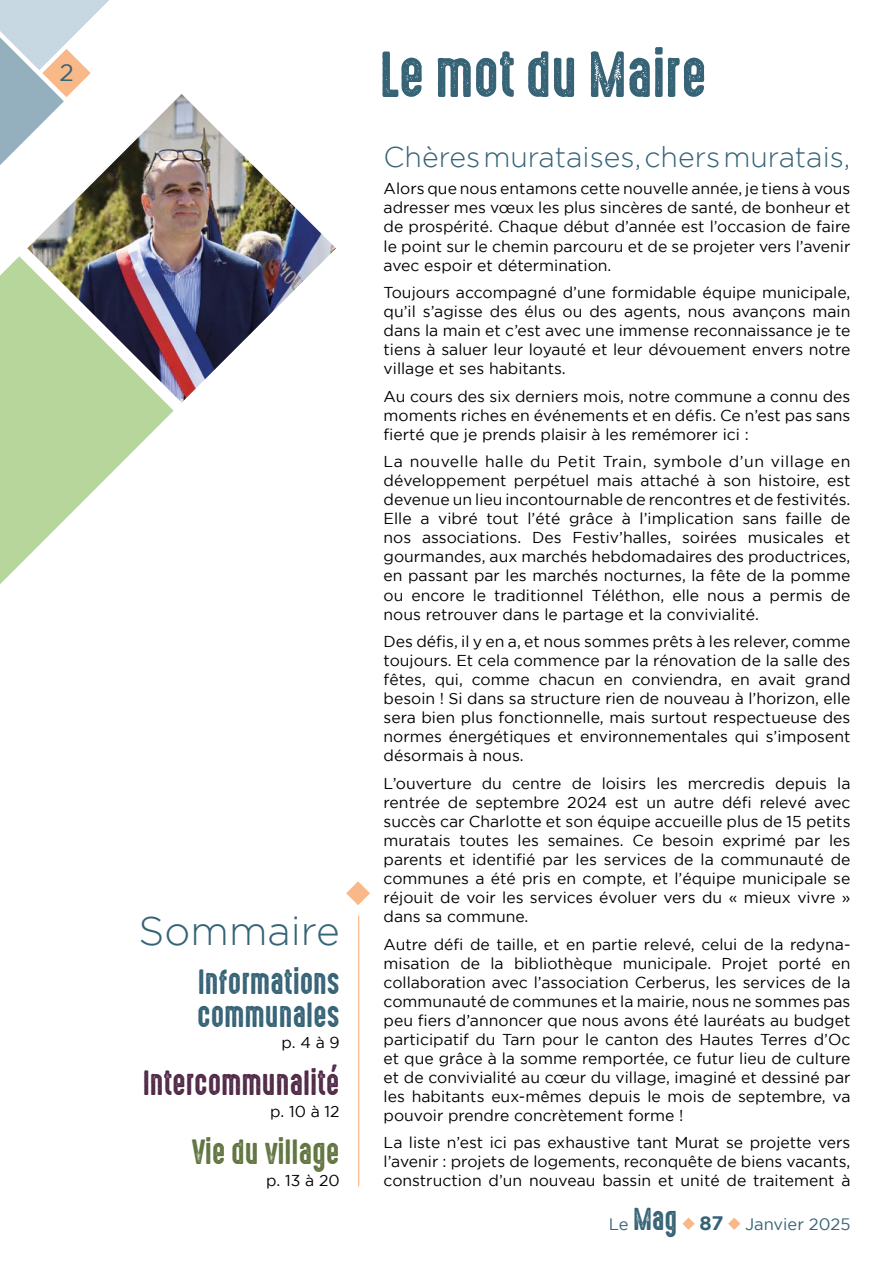
<style>
.page{position:relative;width:893px;height:1263px;background:#fff}
.page>*{position:absolute;margin:0;border:0;box-sizing:border-box;transform-origin:0 0}
.t1{font:58.5px "High Voltage Rough";letter-spacing:-.01em;color:#366376}
.t2{font:300 40.5px "Gotham";color:#366376}
.t3{font:31.5px/33px "High Voltage Rough";letter-spacing:-.005em;color:#366376}
.t4{font:31.5px "High Voltage Rough";letter-spacing:-.005em;color:#512a47}
.t5{font:31.5px "High Voltage Rough";letter-spacing:-.005em;color:#617540}
.t6{font:300 28.5px "Gotham";color:#366376}
.t7{font:28.5px "High Voltage Rough";color:#366376}
.t8{font:24px "Gotham";color:#366376}
.t9{font:16.5px "Gotham";color:#366376}
.t10{font:15.75px/19px "Gotham";color:#000;text-align:justify}
.s1{font-family:"Gotham";font-size:16.5px}
.s2{font-family:"Gotham";font-weight:700;font-size:19.5px}
</style>
<div class="page">
<svg style="left:682px;top:1217px;width:13px;height:13px"></svg>
<svg style="left:728px;top:1217px;width:12px;height:13px"></svg>
<hr style="left:358px;top:916px;width:1px;height:270px;background:#f8b887">
<svg style="left:346px;top:881px;width:24px;height:24px"></svg>
<svg style="left:0;top:0;width:109px;height:165px"></svg>
<img style="left:27px;top:94px;width:309px;height:309px">
<svg style="left:0;top:256px;width:174px;height:328px;fill:#b7d69b"></svg>
<h3 class="t8" style="left:59px;top:59px;width:16px">2</h3>
<h2 class="t2" style="left:139px;top:909px;width:203px">Sommaire</h2>
<h3 class="t3" style="left:197px;top:965px;width:144px">Informations communales</h3>
<p class="t10" style="left:281px;top:1033px;width:60px">p. 4 à 9</p>
<h3 class="t4" style="left:143px;top:1059px;width:198px">Intercommunalité</h3>
<p class="t10" style="left:270px;top:1102px;width:71px">p. 10 à 12</p>
<h3 class="t5" style="left:192px;top:1128px;width:149px">Vie du village</h3>
<p class="t10" style="left:266px;top:1171px;width:75px">p. 13 à 20</p>
<h1 class="t1" style="left:379px;top:30px;width:329px">Le mot du Maire</h1>
<h3 class="t6" style="left:384px;top:141px;width:468px">Chères murataises, chers muratais,</h3>
<p class="t10" style="left:384px;top:179px;width:468px">Alors que nous entamons cette nouvelle année, je tiens à vous adresser mes vœux les plus sincères de santé, de bonheur et de prospérité. Chaque début d’année est l’occasion de faire le point sur le chemin parcouru et de se projeter vers l’avenir avec espoir et détermination.</p>
<p class="t10" style="left:384px;top:283px;width:468px">Toujours accompagné d’une formidable équipe municipale, qu’il s’agisse des élus ou des agents, nous avançons main dans la main et c’est avec une immense reconnaissance je te tiens à saluer leur loyauté et leur dévouement envers notre village et ses habitants.</p>
<p class="t10" style="left:384px;top:386px;width:468px">Au cours des six derniers mois, notre commune a connu des moments riches en événements et en défis. Ce n’est pas sans fierté que je prends plaisir à les remémorer ici :</p>
<p class="t10" style="left:384px;top:452px;width:468px">La nouvelle halle du Petit Train, symbole d’un village en développement perpétuel mais attaché à son histoire, est devenue un lieu incontournable de rencontres et de festivités.<br>Elle a vibré tout l’été grâce à l’implication sans faille de nos associations. Des Festiv’halles, soirées musicales et gourmandes, aux marchés hebdomadaires des productrices, en passant par les marchés nocturnes, la fête de la pomme ou encore le traditionnel Téléthon, elle nous a permis de nous retrouver dans le partage et la convivialité.</p>
<p class="t10" style="left:384px;top:632px;width:468px">Des défis, il y en a, et nous sommes prêts à les relever, comme toujours. Et cela commence par la rénovation de la salle des fêtes, qui, comme chacun en conviendra, en avait grand besoin ! Si dans sa structure rien de nouveau à l’horizon, elle sera bien plus fonctionnelle, mais surtout respectueuse des normes énergétiques et environnementales qui s’imposent désormais à nous.</p>
<p class="t10" style="left:384px;top:773px;width:468px">L’ouverture du centre de loisirs les mercredis depuis la rentrée de septembre 2024 est un autre défi relevé avec succès car Charlotte et son équipe accueille plus de 15 petits muratais toutes les semaines. Ce besoin exprimé par les parents et identifié par les services de la communauté de communes a été pris en compte, et l’équipe municipale se réjouit de voir les services évoluer vers du « mieux vivre » dans sa commune.</p>
<p class="t10" style="left:384px;top:934px;width:468px">Autre défi de taille, et en partie relevé, celui de la redyna&shy;misation de la bibliothèque municipale. Projet porté en collaboration avec l’association Cerberus, les services de la communauté de communes et la mairie, nous ne sommes pas peu fiers d’annoncer que nous avons été lauréats au budget participatif du Tarn pour le canton des Hautes Terres d’Oc et que grâce à la somme remportée, ce futur lieu de culture et de convivialité au cœur du village, imaginé et dessiné par les habitants eux-mêmes depuis le mois de septembre, va pouvoir prendre concrètement forme !</p>
<p class="t10" style="left:384px;top:1133px;width:468px">La liste n’est ici pas exhaustive tant Murat se projette vers l’avenir : projets de logements, reconquête de biens vacants, construction d’un nouveau bassin et unité de traitement à</p>
<h3 class="t7" style="left:609px;top:1197px;width:116px"><span class="s1">Le</span> Mag <span class="s2">87</span></h3>
<p class="t9" style="left:745px;top:1215px;width:107px">Janvier 2025</p>
</div>
